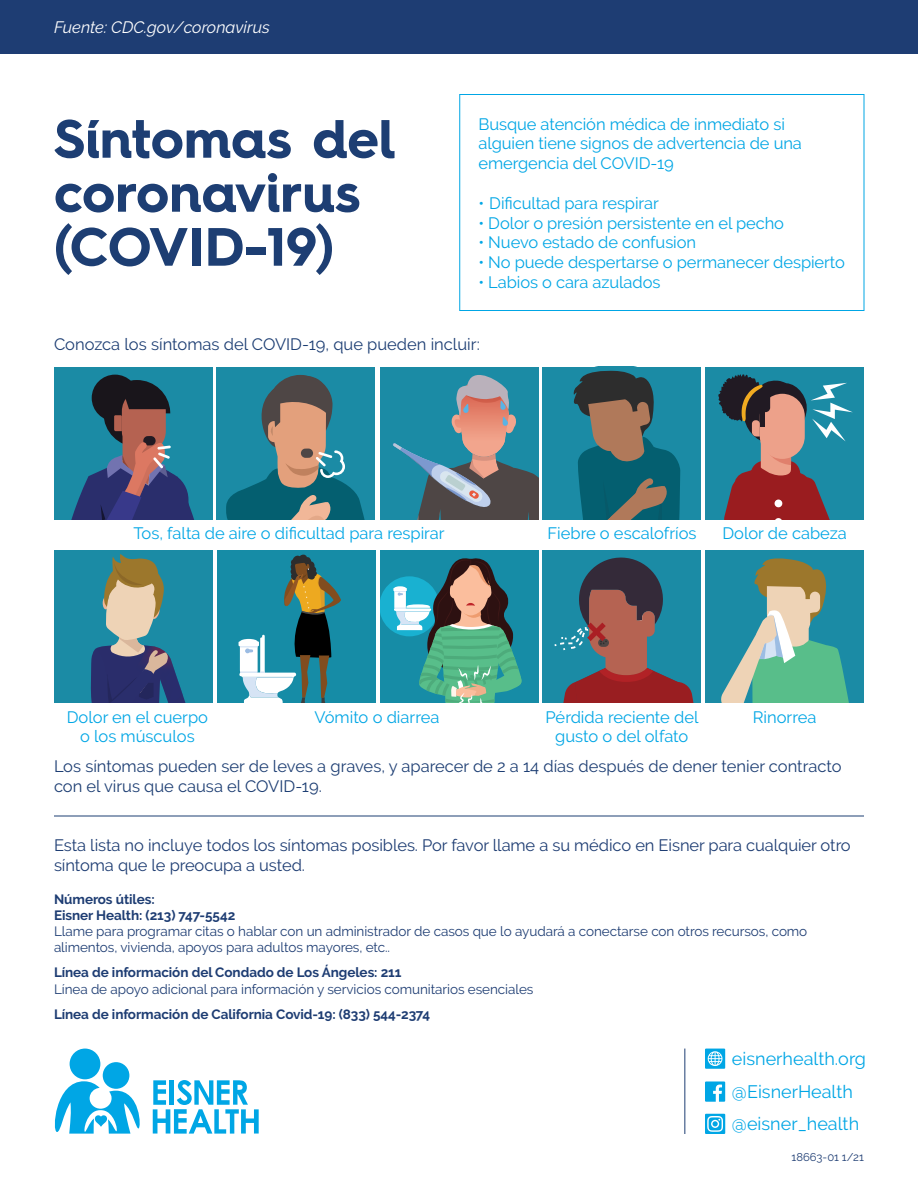
<style>
.page{position:relative;width:918px;height:1188px;background:#fff}
.page>*{position:absolute;margin:0;border:0;box-sizing:border-box;transform-origin:0 0}
.t1{font:700 54px/54px "Hurme Geometric Sans 4";color:#1d3e73}
.t2{font:18px "Raleway";color:#00a6e5}
.t3{font:16.5px/19.8px "Raleway";letter-spacing:-.005em;color:#00a6e5}
.t4{font:16.5px/19.8px "Raleway";color:#1d3e73}
.t5{font:16.5px/19.8px "Raleway";letter-spacing:-.005em;color:#1e3d73}
.t6{font:italic 16.5px "Raleway";color:#fff}
.t7{font:13.5px/16.2px "Raleway";letter-spacing:-.005em;color:#1e3d73}
.t8{font:700 13.5px/16.2px "Raleway";letter-spacing:-.005em;color:#1e3d73}
.t9{font:11.25px "Raleway";color:#1e3d73}
</style>
<div class="page">
<div style="left:69px;top:1048px;width:32px;height:32px;background:#00a6e5;border-radius:50%"></div>
<div style="left:103px;top:1062px;width:26px;height:27px;background:#00a6e5;border-radius:50%"></div>
<svg style="left:54px;top:1081px;width:86px;height:53px"></svg>
<svg style="left:153px;top:1080px;width:106px;height:54px"></svg>
<hr style="left:170px;top:1080px;width:4px;height:25px;background:#00a6e5">
<hr style="left:684px;top:1049px;width:1px;height:85px;background:#1e3d73">
<svg style="left:705px;top:1081px;width:20px;height:21px"></svg>
<svg style="left:705px;top:1114px;width:20px;height:20px"></svg>
<div style="left:705px;top:1049px;width:20px;height:20px;background:#00a6e5"></div>
<svg style="left:708px;top:1051px;width:14px;height:15px"></svg>
<div style="left:0;top:0;width:918px;height:54px;background:#1e3d73"></div>
<div style="left:459px;top:94px;width:405px;height:217px;border:1px solid #00a6e5"></div>
<hr style="left:54px;top:816px;width:810px;height:1px;background:#1d3e73">
<div style="left:54px;top:550px;width:158px;height:152px;background:#1b8ba5"></div>
<svg style="left:90px;top:554px;width:95px;height:148px"></svg>
<div style="left:543px;top:550px;width:158px;height:152px;background:#1b8ba5"></div>
<svg style="left:554px;top:557px;width:140px;height:145px"></svg>
<div style="left:380px;top:550px;width:158px;height:152px;background:#168ca6"></div>
<div style="left:380px;top:576px;width:59px;height:60px;background:#19b1d1;border-radius:50%"></div>
<svg style="left:393px;top:558px;width:129px;height:144px"></svg>
<div style="left:217px;top:550px;width:158px;height:152px;background:#168ca6"></div>
<svg style="left:239px;top:555px;width:102px;height:147px"></svg>
<div style="left:54px;top:367px;width:158px;height:153px;background:#1b8ba5"></div>
<div style="left:92px;top:375px;width:46px;height:46px;background:#19151b;border-radius:50%"></div>
<svg style="left:71px;top:380px;width:123px;height:140px"></svg>
<div style="left:217px;top:367px;width:158px;height:153px;background:#1b8ba5"></div>
<svg style="left:226px;top:375px;width:139px;height:145px"></svg>
<div style="left:543px;top:367px;width:158px;height:153px;background:#1b8ba5"></div>
<div style="left:706px;top:367px;width:158px;height:153px;background:#1b8ba5"></div>
<div style="left:380px;top:367px;width:158px;height:153px;background:#1b8ba5"></div>
<svg style="left:393px;top:367px;width:288px;height:153px"></svg>
<div style="left:706px;top:550px;width:158px;height:152px;background:#1b8ba5"></div>
<svg style="left:721px;top:558px;width:128px;height:144px"></svg>
<svg style="left:718px;top:374px;width:135px;height:146px"></svg>
<p class="t6" style="left:54px;top:18px;width:217px">Fuente: CDC.gov/coronavirus</p>
<h1 class="t1" style="left:54px;top:111px;width:343px">Síntomas del coronavirus (COVID-19)</h1>
<p class="t3" style="left:478px;top:114px;width:325px">Busque atención médica de inmediato si alguien tiene signos de advertencia de una emergencia del COVID-19</p>
<p class="t3" style="left:478px;top:193px;width:182px">• Dificultad para respirar</p>
<p class="t3" style="left:478px;top:213px;width:307px">• Dolor o presión persistente en el pecho</p>
<p class="t3" style="left:478px;top:233px;width:219px">• Nuevo estado de confusion</p>
<p class="t3" style="left:478px;top:253px;width:368px">• No puede despertarse o permanecer despierto</p>
<p class="t3" style="left:478px;top:272px;width:184px">• Labios o cara azulados</p>
<p class="t4" style="left:54px;top:334px;width:427px">Conozca los síntomas del COVID-19, que pueden incluir:</p>
<p class="t3" style="left:133px;top:523px;width:313px">Tos, falta de aire o dificultad para respirar</p>
<p class="t3" style="left:548px;top:523px;width:151px">Fiebre o escalofríos</p>
<p class="t3" style="left:722px;top:523px;width:126px">Dolor de cabeza</p>
<p class="t3" style="left:67px;top:707px;width:143px">Dolor en el cuerpo</p>
<p class="t3" style="left:753px;top:707px;width:65px">Rinorrea</p>
<p class="t3" style="left:80px;top:727px;width:116px">o los músculos</p>
<p class="t3" style="left:315px;top:707px;width:126px">Vómito o diarrea</p>
<p class="t3" style="left:546px;top:707px;width:155px;text-align:center">Pérdida reciente del gusto o del olfato</p>
<p class="t4" style="left:54px;top:757px;width:789px">Los síntomas pueden ser de leves a graves, y aparecer de 2 a 14 días después de dener tenier contracto con el virus que causa el COVID-19.</p>
<p class="t5" style="left:54px;top:836px;width:798px">Esta lista no incluye todos los síntomas posibles. Por favor llame a su médico en Eisner para cualquier otro síntoma que le preocupa a usted.</p>
<p class="t8" style="left:54px;top:891px;width:183px">Números útiles:<br>Eisner Health: (213) 747-5542</p>
<p class="t7" style="left:54px;top:923px;width:755px">Llame para programar citas o hablar con un administrador de casos que lo ayudará a conectarse con otros recursos, como alimentos, vivienda, apoyos para adultos mayores, etc..</p>
<p class="t8" style="left:54px;top:965px;width:349px">Línea de información del Condado de Los Ángeles: 211</p>
<p class="t7" style="left:54px;top:981px;width:481px">Línea de apoyo adicional para información y servicios comunitarios esenciales</p>
<p class="t8" style="left:54px;top:1006px;width:378px">Línea de información de California Covid-19: (833) 544-2374</p>
<p class="t2" style="left:732px;top:1048px;width:136px">eisnerhealth.org</p>
<p class="t2" style="left:732px;top:1081px;width:123px">@EisnerHealth</p>
<p class="t2" style="left:732px;top:1114px;width:129px">@eisner_health</p>
<p class="t9" style="left:792px;top:1151px;width:74px">18663-01 1/21</p>
</div>
